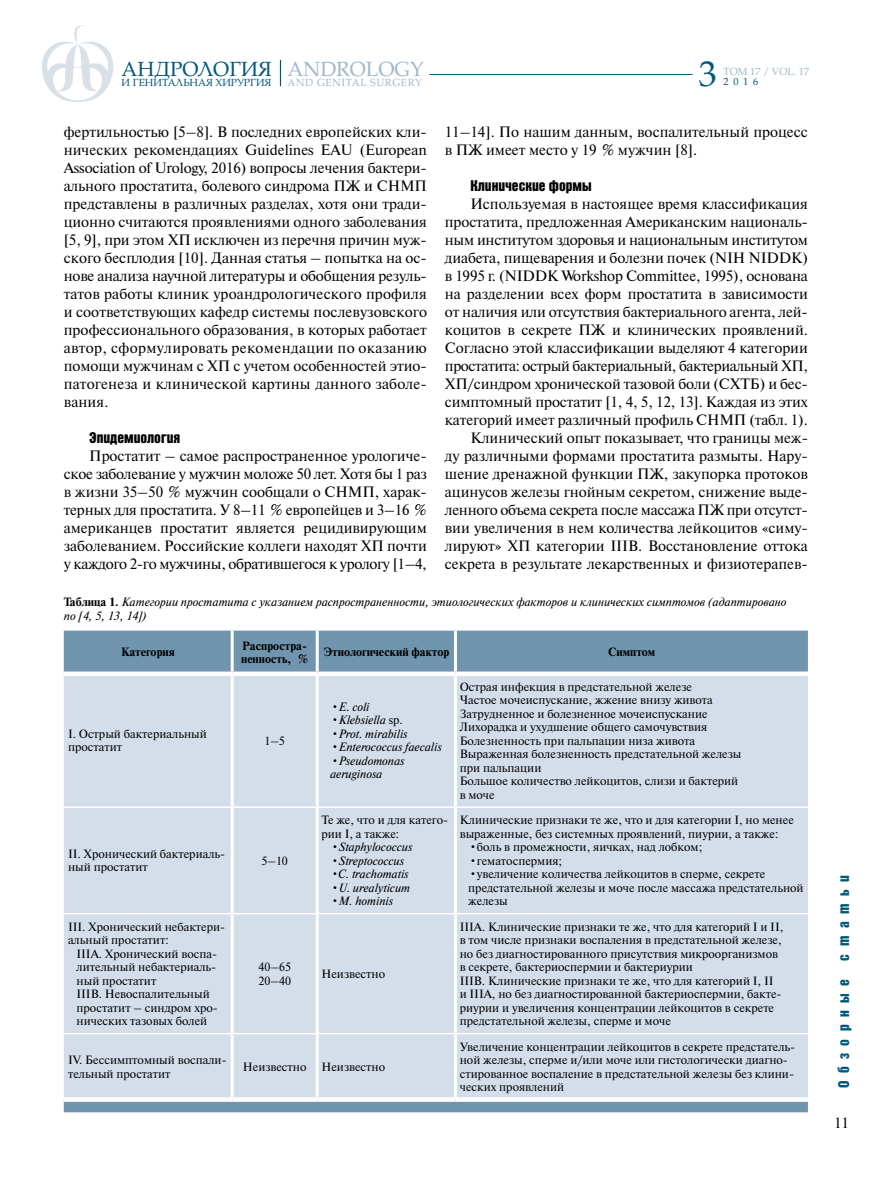
<style>
.page{position:relative;width:893px;height:1191px;background:#fff}
.page>*{position:absolute;margin:0;border:0;box-sizing:border-box;transform-origin:0 0}
.t1{font:36px "AG Palatial";color:#00577a}
.t2{font:20.4px "AG Palatial";color:#00577a}
.t3{font:20.4px "AG Palatial";color:#a2b7c9}
.t4{font:15px/18px "Newton C";color:#000}
.t5{font:15px "Bastion Kontrast Alt C";color:#000}
.t6{font:15px "Bastion Kontrast Alt C";letter-spacing:.5em;color:#00577a}
.t7{font:12px/13.5px "Newton C";color:#000}
.t8{font:italic 12px/14.4px "Newton C";color:#000}
.t9{font:700 12px/13.5px "Newton C";color:#000}
.t10{font:10.35px "AG Palatial";color:#00577a}
.t11{font:10.35px "AG Palatial";letter-spacing:.06em;color:#a2b7c9}
.t12{font:10.35px "AG Palatial";color:#a2b7c9}
.s1{font-weight:700;font-style:normal}
.s2{font-style:normal}
.s3{font-style:italic}
</style>
<div class="page">
<hr style="left:429px;top:74px;width:264px;height:1px;background:#00577a">
<svg style="left:42px;top:25px;width:72px;height:77px"></svg>
<svg style="left:280px;top:60px;width:1px;height:26px"></svg>
<div style="left:64px;top:630px;width:744px;height:482px;background:#7195ae"></div>
<div style="left:64px;top:676px;width:744px;height:421px;background:#d4ddea"></div>
<hr style="left:231px;top:630px;width:3px;height:41px;background:#fff">
<hr style="left:316px;top:630px;width:3px;height:41px;background:#fff">
<hr style="left:454px;top:630px;width:3px;height:41px;background:#fff">
<hr style="left:231px;top:676px;width:3px;height:130px;background:#fff">
<hr style="left:316px;top:676px;width:3px;height:130px;background:#fff">
<hr style="left:454px;top:676px;width:3px;height:130px;background:#fff">
<hr style="left:231px;top:808px;width:3px;height:105px;background:#fff">
<hr style="left:316px;top:808px;width:3px;height:105px;background:#fff">
<hr style="left:454px;top:808px;width:3px;height:105px;background:#fff">
<hr style="left:231px;top:914px;width:3px;height:119px;background:#fff">
<hr style="left:316px;top:914px;width:3px;height:119px;background:#fff">
<hr style="left:454px;top:914px;width:3px;height:119px;background:#fff">
<hr style="left:231px;top:1034px;width:3px;height:63px;background:#fff">
<hr style="left:316px;top:1034px;width:3px;height:63px;background:#fff">
<hr style="left:454px;top:1034px;width:3px;height:63px;background:#fff">
<hr style="left:64px;top:806px;width:168px;height:2px;background:#fff">
<hr style="left:232px;top:806px;width:85px;height:2px;background:#fff">
<hr style="left:317px;top:806px;width:138px;height:2px;background:#fff">
<hr style="left:455px;top:806px;width:353px;height:2px;background:#fff">
<hr style="left:64px;top:913px;width:168px;height:1px;background:#fff">
<hr style="left:232px;top:913px;width:85px;height:1px;background:#fff">
<hr style="left:317px;top:913px;width:138px;height:1px;background:#fff">
<hr style="left:455px;top:913px;width:353px;height:1px;background:#fff">
<hr style="left:64px;top:1033px;width:168px;height:1px;background:#fff">
<hr style="left:232px;top:1033px;width:85px;height:1px;background:#fff">
<hr style="left:317px;top:1033px;width:138px;height:1px;background:#fff">
<hr style="left:455px;top:1033px;width:353px;height:1px;background:#fff">
<div style="left:64px;top:671px;width:168px;height:5px;background:#fff"></div>
<div style="left:232px;top:671px;width:85px;height:5px;background:#fff"></div>
<div style="left:317px;top:671px;width:138px;height:5px;background:#fff"></div>
<div style="left:455px;top:671px;width:353px;height:5px;background:#fff"></div>
<svg style="left:64px;top:1097px;width:168px;height:4px"></svg>
<svg style="left:232px;top:1097px;width:85px;height:4px"></svg>
<svg style="left:317px;top:1097px;width:138px;height:4px"></svg>
<svg style="left:455px;top:1097px;width:353px;height:4px"></svg>
<h2 class="t3" style="left:287px;top:57px;width:138px">ANDROLOGY</h2>
<p class="t11" style="left:287px;top:77px;width:136px">AND GENITAL SURGERY</p>
<p class="t4" style="left:64px;top:123px;width:365px">фертильностью [5–8]. В последних европейских кли&shy;нических рекомендациях Guidelines EAU (European Association of Urology, 2016) вопросы лечения бактери&shy;ального простатита, болевого синдрома ПЖ и СНМП представлены в различных разделах, хотя они тради&shy;ционно считаются проявлениями одного заболевания [5, 9], при этом ХП исключен из перечня причин муж&shy;ского бесплодия [10]. Данная статья – попытка на ос&shy;нове анализа научной литературы и обобщения резуль&shy;татов работы клиник уроандрологического профиля и соответствующих кафедр системы послевузовского профессионального образования, в которых работает автор, сформулировать рекомендации по оказанию помощи мужчинам с ХП с учетом особенностей этио&shy;патогенеза и клинической картины данного заболе&shy;вания.</p>
<p class="t5" style="left:89px;top:430px;width:92px">Эпидемиология</p>
<p class="t4" style="left:64px;top:447px;width:365px;text-align:justify;text-indent:26px">Простатит – самое распространенное урологиче&shy;ское заболевание у мужчин моложе 50 лет. Хотя бы 1 раз в жизни 35–50 % мужчин сообщали о СНМП, харак&shy;терных для простатита. У 8–11 % европейцев и 3–16 % американцев простатит является рецидивирующим заболеванием. Российские коллеги находят ХП почти у каждого 2-го мужчины, обратившегося к урологу [1–4,</p>
<h2 class="t2" style="left:122px;top:57px;width:152px">АНДРОЛОГИЯ</h2>
<p class="t10" style="left:122px;top:77px;width:151px">И ГЕНИТАЛЬНАЯ ХИРУРГИЯ</p>
<h1 class="t1" style="left:699px;top:53px;width:19px">3</h1>
<p class="t12" style="left:724px;top:65px;width:87px">ТОМ 17 / VOL. 17</p>
<p class="t10" style="left:724px;top:76px;width:36px">2016</p>
<p class="t4" style="left:445px;top:123px;width:365px">11–14]. По нашим данным, воспалительный процесс в ПЖ имеет место у 19 % мужчин [8].</p>
<p class="t5" style="left:470px;top:178px;width:123px">Клинические формы</p>
<p class="t4" style="left:445px;top:195px;width:365px;text-align:right">Используемая в настоящее время классификация простатита, предложенная Американским националь&shy;ным институтом здоровья и национальным институтом диабета, пищеварения и болезни почек (NIH NIDDK) в 1995 г. (NIDDK Workshop Committee, 1995), основана на разделении всех форм простатита в зависимости от наличия или отсутствия бактериального агента, лей&shy;коцитов в секрете ПЖ и клинических проявлений.<br>Согласно этой классификации выделяют 4 категории простатита: острый бактериальный, бактериальный ХП, ХП/синдром хронической тазовой боли (СХТБ) и бес&shy;симптомный простатит [1, 4, 5, 12, 13]. Каждая из этих категорий имеет различный профиль СНМП (табл. 1).<br>Клинический опыт показывает, что границы меж-<br>ду различными формами простатита размыты. Нару&shy;шение дренажной функции ПЖ, закупорка протоков ацинусов железы гнойным секретом, снижение выде&shy;ленного объема секрета после массажа ПЖ при отсутст&shy;вии увеличения в нем количества лейкоцитов «симу&shy;лируют» ХП категории IIIВ. Восстановление оттока секрета в результате лекарственных и физиотерапев-</p>
<p class="t8" style="left:64px;top:594px;width:724px"><span class="s1">Таблица 1.</span> Категории простатита с указанием распространенности, этиологических факторов и клинических симптомов (адаптировано по [4, 5, 13, 14])</p>
<p class="t9" style="left:121px;top:645px;width:55px">Категория</p>
<p class="t9" style="left:241px;top:639px;width:69px">Распростра&shy;ненность, %</p>
<p class="t9" style="left:323px;top:645px;width:127px">Этиологический фактор</p>
<p class="t9" style="left:608px;top:645px;width:49px">Симптом</p>
<p class="t7" style="left:68px;top:727px;width:140px">I. Острый бактериальный простатит</p>
<p class="t7" style="left:264px;top:734px;width:22px">1–5</p>
<p class="t7" style="left:68px;top:847px;width:159px">II. Хронический бактериаль&shy;ный простатит</p>
<p class="t7" style="left:261px;top:854px;width:28px">5–10</p>
<p class="t8" style="left:330px;top:699px;width:41px">•E. coli</p>
<p class="t8" style="left:330px;top:713px;width:74px">•Klebsiella <span class="s2">sp.</span></p>
<p class="t8" style="left:330px;top:726px;width:79px">•Prot. mirabilis</p>
<p class="t8" style="left:330px;top:740px;width:113px">•Enterococcus faecalis</p>
<p class="t8" style="left:330px;top:754px;width:76px;line-height:13.5px">•Pseudomonas aeruginosa</p>
<p class="t7" style="left:321px;top:813px;width:128px">Те же, что и для катего&shy;рии I, а также:</p>
<p class="t8" style="left:330px;top:840px;width:84px">•Staphylococcus</p>
<p class="t8" style="left:330px;top:853px;width:76px">•Streptococcus</p>
<p class="t8" style="left:330px;top:867px;width:80px">•C. trachomatis</p>
<p class="t8" style="left:330px;top:880px;width:82px">•U. urealyticum</p>
<p class="t8" style="left:330px;top:894px;width:65px">•M. hominis</p>
<p class="t7" style="left:68px;top:919px;width:159px">III. Хронический небактери&shy;альный простатит:</p>
<p class="t7" style="left:77px;top:946px;width:143px">IIIA. Хронический воспа&shy;лительный небактериаль&shy;ный простатит<br>IIIB. Невоспалительный простатит – синдром хро&shy;нических тазовых болей</p>
<p class="t7" style="left:258px;top:960px;width:34px">40–65<br>20–40</p>
<p class="t7" style="left:321px;top:967px;width:65px">Неизвестно</p>
<p class="t7" style="left:68px;top:1053px;width:160px">IV. Бессимптомный воспали&shy;тельный простатит</p>
<p class="t7" style="left:243px;top:1060px;width:144px">Неизвестно Неизвестно</p>
<p class="t7" style="left:460px;top:680px;width:283px">Острая инфекция в предстательной железе<br>Частое мочеиспускание, жжение внизу живота Затрудненное и болезненное мочеиспускание Лихорадка и ухудшение общего самочувствия Болезненность при пальпации низа живота Выраженная болезненность предстательной железы при пальпации<br>Большое количество лейкоцитов, слизи и бактерий в моче</p>
<p class="t7" style="left:460px;top:813px;width:336px">Клинические признаки те же, что и для категории I, но менее выраженные, без системных проявлений, пиурии, а также:</p>
<p class="t7" style="left:468px;top:840px;width:236px"><span class="s3">•</span>боль в промежности, яичках, над лобком;</p>
<p class="t7" style="left:468px;top:854px;width:96px"><span class="s3">•</span>гематоспермия;</p>
<p class="t7" style="left:468px;top:867px;width:337px"><span class="s3">•</span>увеличение количества лейкоцитов в сперме, секрете предстательной железы и моче после массажа предстательной железы</p>
<p class="t7" style="left:460px;top:919px;width:325px">IIIA. Клинические признаки те же, что для категорий I и II, в том числе признаки воспаления в предстательной железе, но без диагностированного присутствия микроорганизмов в секрете, бактериоспермии и бактериурии<br>IIIВ. Клинические признаки те же, что для категорий I, II и IIIА, но без диагностированной бактериоспермии, бакте&shy;риурии и увеличения концентрации лейкоцитов в секрете предстательной железы, сперме и моче</p>
<p class="t7" style="left:460px;top:1039px;width:337px">Увеличение концентрации лейкоцитов в секрете предстатель&shy;ной железы, сперме и/или моче или гистологически диагно&shy;стированное воспаление в предстательной железы без клини&shy;ческих проявлений</p>
<p class="t6" style="left:836px;top:1088px;width:214px;rotate:-90deg">Обзорные статьи</p>
<p class="t4" style="left:834px;top:1114px;width:16px">11</p>
</div>
